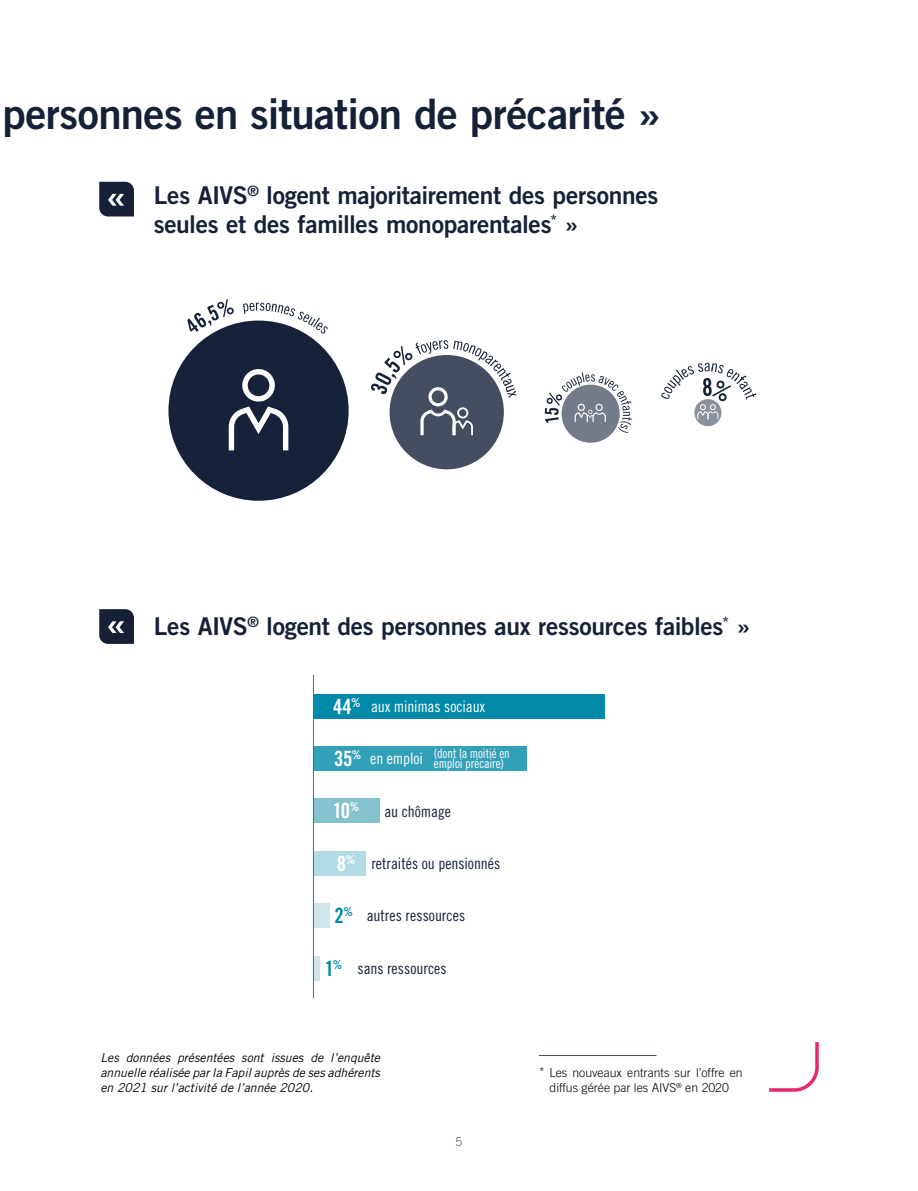
<style>
.page{position:relative;width:918px;height:1191px;background:#fff}
.page>*{position:absolute;margin:0;border:0;box-sizing:border-box;transform-origin:0 0}
.t1{font:42px "Trade Gothic LT Std Bd 2";letter-spacing:-.015em;color:#162138}
.t2{font:24.5px/29.4px "Trade Gothic LT Std Bd 2";letter-spacing:-.01em;color:#162138}
.t3{font:21px "Trade Gothic LT Std Bd Cn 20";color:#fff}
.t4{font:15.75px "Trade Gothic LT Std Cn 18";color:#162138}
.t5{font:15.75px "Trade Gothic LT Std Cn 18";letter-spacing:-.015em;color:#fff}
.t6{font:13.12px/10.5px "Trade Gothic LT Std Cn 18";letter-spacing:-.005em;color:#fff;scale:.96 1}
.t7{font:italic 12.25px/14.7px "Trade Gothic LT Std";color:#000;text-align:justify}
.t8{font:300 12.25px/14.7px "Trade Gothic LT Std";color:#000}
.t9{font:12.25px "Trade Gothic LT Std Bd Cn 20";color:#fff}
.t10{font:12.25px "Trade Gothic LT Std Bd Cn 20";color:#0089a8}
.t11{font:300 12.25px "Trade Gothic LT Std";color:#575756}
.s1{font-family:"Trade Gothic LT Std Bd Cn 20";font-size:21px}
.s2{font-size:15.75px}
.s3{font-family:"Trade Gothic LT Std Bd Cn 20";font-size:21px;color:#fff}
.s4{font-family:"Trade Gothic LT Std Bd Cn 20";font-size:21px;color:#0089a8}
</style>
<div class="page">
<svg style="left:769px;top:1042px;width:50px;height:50px"></svg>
<svg style="left:99px;top:182px;width:35px;height:34px"></svg>
<svg style="left:99px;top:609px;width:35px;height:35px"></svg>
<div style="left:389px;top:355px;width:115px;height:114px;background:#444e60;border-radius:50%"></div>
<div style="left:168px;top:320px;width:181px;height:181px;background:#162239;border-radius:50%"></div>
<svg style="left:229px;top:369px;width:59px;height:81px"></svg>
<svg style="left:561px;top:384px;width:59px;height:59px"></svg>
<svg style="left:694px;top:399px;width:27px;height:27px"></svg>
<div style="left:313px;top:693px;width:291px;height:25px;background:#0089a8"></div>
<div style="left:313px;top:798px;width:66px;height:25px;background:#84c3cd"></div>
<div style="left:313px;top:851px;width:53px;height:24px;background:#b3dbe5"></div>
<div style="left:313px;top:903px;width:17px;height:25px;background:#cde7ed"></div>
<div style="left:313px;top:955px;width:7px;height:25px;background:#cde7ed"></div>
<hr style="left:313px;top:674px;width:1px;height:324px;background:#0089a8">
<div style="left:313px;top:746px;width:214px;height:25px;background:#33a0b9"></div>
<hr style="left:539px;top:1055px;width:117px;height:1px;background:#4b4657">
<svg style="left:389px;top:355px;width:115px;height:80px"></svg>
<svg style="left:209px;top:323px;width:26px;height:12px"></svg>
<svg style="left:243px;top:320px;width:63px;height:14px"></svg>
<svg style="left:561px;top:384px;width:59px;height:50px"></svg>
<svg style="left:694px;top:399px;width:28px;height:20px"></svg>
<h1 class="t1" style="left:2px;top:88px;width:660px">personnes en situation de précarité »</h1>
<p class="t2" style="left:154px;top:180px;width:506px">Les AIVS<sup>®</sup> logent majoritairement des personnes seules et des familles monoparentales<sup>*</sup> »</p>
<p class="t2" style="left:154px;top:611px;width:598px">Les AIVS<sup>®</sup> logent des personnes aux ressources faibles<sup>*</sup> »</p>
<p class="t5" style="left:333px;top:697px;width:153px"><span class="s1">44</span><sup>%</sup> aux minimas sociaux</p>
<p class="t6" style="left:434px;top:748px;width:81px;text-indent:-100px"><span class="s1">35</span><sub>%</sub> <span class="s2">en emploi</span> (dont la moitié en emploi précaire)</p>
<p class="t9" style="left:350px;top:799px;width:11px">%</p>
<p class="t3" style="left:333px;top:798px;width:19px">10</p>
<p class="t4" style="left:384px;top:801px;width:68px">au chômage</p>
<p class="t9" style="left:346px;top:852px;width:11px">%</p>
<p class="t4" style="left:337px;top:854px;width:165px"><span class="s3">8</span> retraités ou pensionnés</p>
<p class="t10" style="left:344px;top:904px;width:11px">%</p>
<p class="t4" style="left:334px;top:906px;width:132px"><span class="s4">2</span> autres ressources</p>
<p class="t10" style="left:333px;top:957px;width:11px">%</p>
<p class="t4" style="left:325px;top:958px;width:123px"><span class="s4">1</span> sans ressources</p>
<p class="t7" style="left:100px;top:1050px;width:281px">Les données présentées sont issues de l’enquête annuelle réalisée par la Fapil auprès de ses adhérents en 2021 sur l’activité de l’année 2020.</p>
<p class="t11" style="left:455px;top:1134px;width:8px">5</p>
<p class="t8" style="left:539px;top:1064px;width:8px">*</p>
<p class="t8" style="left:549px;top:1065px;width:195px">Les nouveaux entrants sur l’offre en diffus gérée par les AIVS<sup>®</sup> en 2020</p>
</div>
